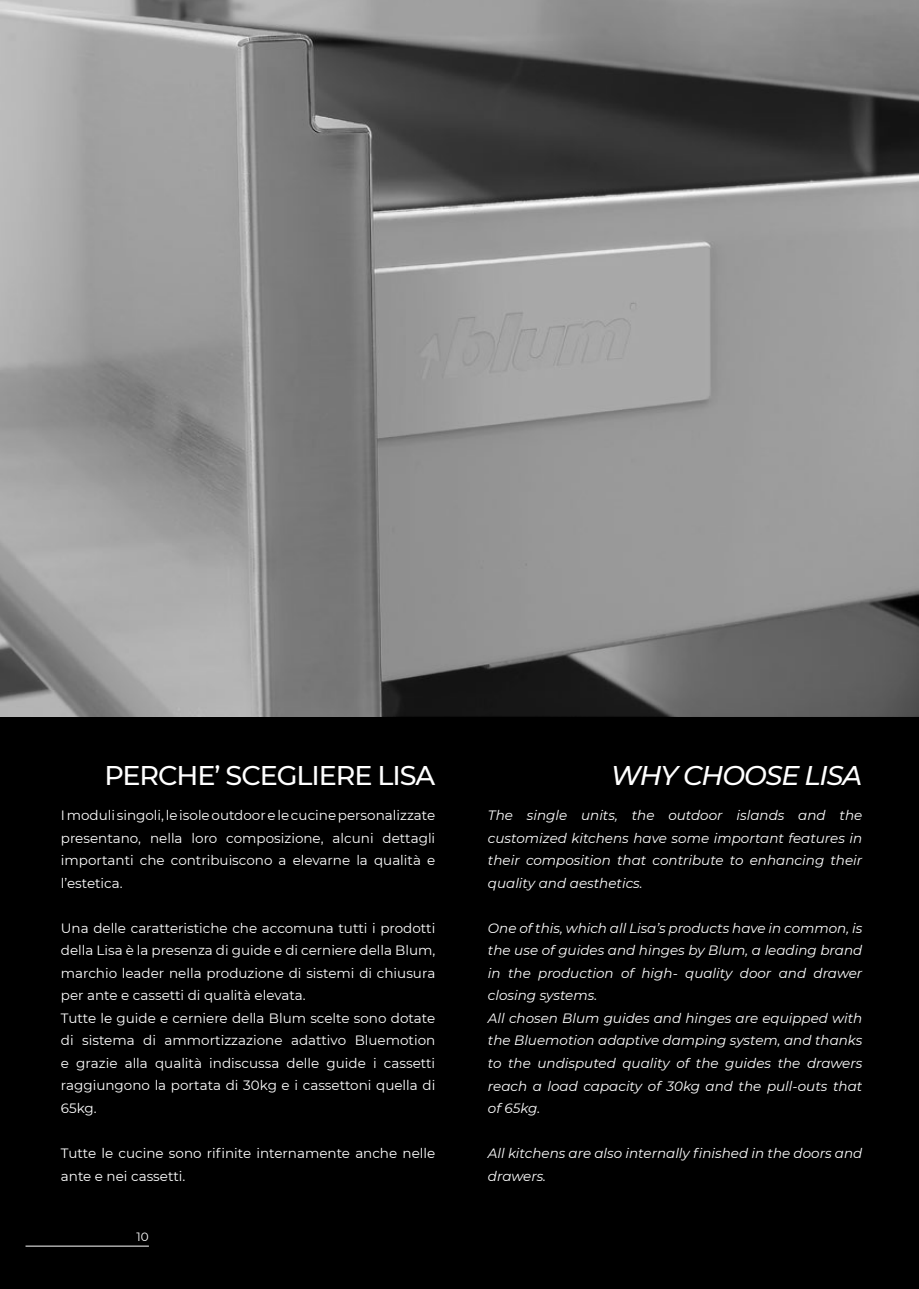
<style>
.page{position:relative;width:919px;height:1289px;background:#fff}
.page>*{position:absolute;margin:0;border:0;box-sizing:border-box;transform-origin:0 0}
.t1{font:500 27px "Montserrat";letter-spacing:-.04em;color:#fff}
.t2{font:italic 500 27px "Montserrat";letter-spacing:-.04em;color:#fff}
.t3{font:13.5px/22.5px "Montserrat";color:#fff}
.t4{font:italic 13.5px/22.5px "Montserrat";color:#fff}
.t5{font:12px "Montserrat";color:#fff}
</style>
<div class="page">
<div style="left:0;top:0;width:918px;height:1288px;background:#000"></div>
<img style="left:0;top:0;width:918px;height:716px">
<hr style="left:26px;top:1245px;width:123px;height:1px;background:#fff">
<h1 class="t1" style="left:104px;top:756px;width:332px">PERCHE’ SCEGLIERE LISA</h1>
<h1 class="t2" style="left:610px;top:756px;width:253px">WHY CHOOSE LISA</h1>
<p class="t3" style="left:61px;top:803px;width:376px;text-align:justify">I moduli singoli, le isole outdoor e le cucine personalizzate presentano, nella loro composizione, alcuni dettagli importanti che contribuiscono a elevarne la qualità e l’estetica.</p>
<p class="t3" style="left:61px;top:916px;width:376px">Una delle caratteristiche che accomuna tutti i prodotti della Lisa è la presenza di guide e di cerniere della Blum, marchio leader nella produzione di sistemi di chiusura per ante e cassetti di qualità elevata.<br>Tutte le guide e cerniere della Blum scelte sono dotate di sistema di ammortizzazione adattivo Bluemotion e grazie alla qualità indiscussa delle guide i cassetti raggiungono la portata di 30kg e i cassettoni quella di 65kg.</p>
<p class="t3" style="left:61px;top:1141px;width:376px">Tutte le cucine sono rifinite internamente anche nelle ante e nei cassetti.</p>
<p class="t4" style="left:488px;top:803px;width:376px;text-align:justify">The single units, the outdoor islands and the customized kitchens have some important features in their composition that contribute to enhancing their quality and aesthetics.</p>
<p class="t4" style="left:488px;top:916px;width:376px">One of this, which all Lisa’s products have in common, is the use of guides and hinges by Blum, a leading brand in the production of high- quality door and drawer closing systems.<br>All chosen Blum guides and hinges are equipped with the Bluemotion adaptive damping system, and thanks to the undisputed quality of the guides the drawers reach a load capacity of 30kg and the pull-outs that of 65kg.</p>
<p class="t4" style="left:488px;top:1141px;width:376px">All kitchens are also internally finished in the doors and drawers.</p>
<p class="t5" style="left:137px;top:1228px;width:14px">10</p>
</div>
